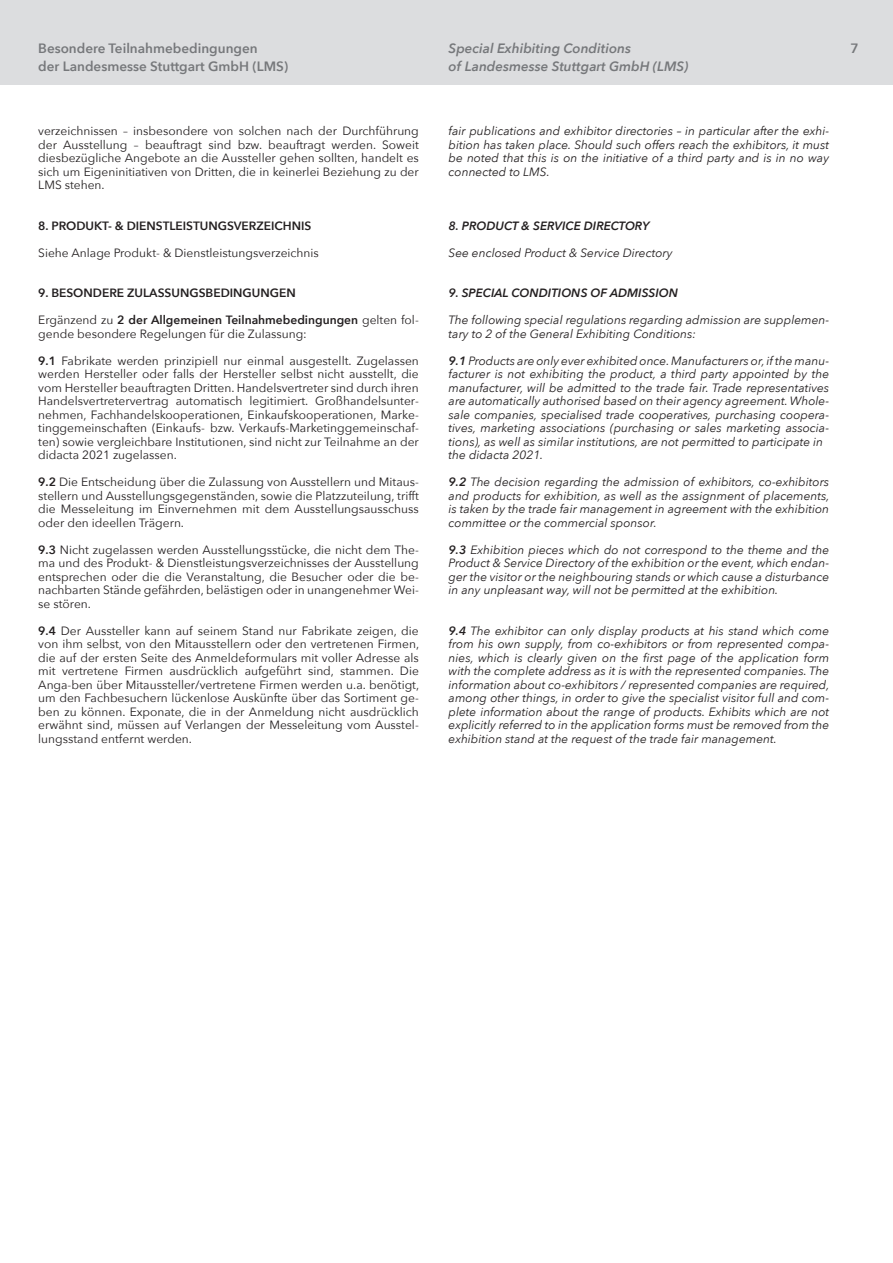
<style>
.page{position:relative;width:893px;height:1263px;background:#fff}
.page>*{position:absolute;margin:0;border:0;box-sizing:border-box;transform-origin:0 0}
.t1{font:600 13.5px/18px "Avenir Next";color:#76787b}
.t2{font:italic 600 13.5px/18px "Avenir Next";color:#76787b}
.t3{font:12px/13.5px "Avenir Next";color:#231f20;text-align:justify}
.t4{font:italic 12px/13.5px "Avenir Next";color:#231f20;text-align:justify}
.t5{font:600 12px "Avenir Next";color:#231f20}
.t6{font:italic 600 12px "Avenir Next";color:#231f20}
.s1{font-weight:600}
</style>
<div class="page">
<div style="left:0;top:0;width:893px;height:85px;background:#dcdddf"></div>
<p class="t1" style="left:38px;top:39px;width:252px">Besondere Teilnahmebedingungen<br>der Landesmesse Stuttgart GmbH (LMS)</p>
<p class="t2" style="left:449px;top:39px;width:241px">Special Exhibiting Conditions<br>of Landesmesse Stuttgart GmbH (LMS)</p>
<p class="t3" style="left:38px;top:124px;width:382px">verzeichnissen – insbesondere von solchen nach der Durchführung der Ausstellung – beauftragt sind bzw. beauftragt werden. Soweit diesbezügliche Angebote an die Aussteller gehen sollten, handelt es sich um Eigeninitiativen von Dritten, die in keinerlei Beziehung zu der LMS stehen.</p>
<p class="t5" style="left:38px;top:215px;width:275px">8. PRODUKT- &amp; DIENSTLEISTUNGSVERZEICHNIS</p>
<p class="t3" style="left:38px;top:245px;width:282px">Siehe Anlage Produkt- &amp; Dienstleistungsverzeichnis</p>
<p class="t5" style="left:38px;top:283px;width:259px">9. BESONDERE ZULASSUNGSBEDINGUNGEN</p>
<p class="t3" style="left:38px;top:313px;width:382px">Ergänzend zu <span class="s1">2 der Allgemeinen Teilnahmebedingungen</span> gelten fol&shy;gende besondere Regelungen für die Zulassung:</p>
<p class="t3" style="left:38px;top:353px;width:382px"><span class="s1">9.1</span> Fabrikate werden prinzipiell nur einmal ausgestellt. Zugelassen werden Hersteller oder falls der Hersteller selbst nicht ausstellt, die vom Hersteller beauftragten Dritten. Handelsvertreter sind durch ihren Handelsvertretervertrag automatisch legitimiert. Großhandelsunter&shy;nehmen, Fachhandelskooperationen, Einkaufskooperationen, Marke&shy;tinggemeinschaften (Einkaufs- bzw. Verkaufs-Marketinggemeinschaf&shy;ten) sowie vergleichbare Institutionen, sind nicht zur Teilnahme an der didacta 2021 zugelassen.</p>
<p class="t3" style="left:38px;top:475px;width:382px"><span class="s1">9.2</span> Die Entscheidung über die Zulassung von Ausstellern und Mitaus&shy;stellern und Ausstellungsgegenständen, sowie die Platzzuteilung, trifft die Messeleitung im Einvernehmen mit dem Ausstellungsausschuss oder den ideellen Trägern.</p>
<p class="t3" style="left:38px;top:542px;width:382px"><span class="s1">9.3</span> Nicht zugelassen werden Ausstellungsstücke, die nicht dem The&shy;ma und des Produkt- &amp; Dienstleistungsverzeichnisses der Ausstellung entsprechen oder die die Veranstaltung, die Besucher oder die be&shy;nachbarten Stände gefährden, belästigen oder in unangenehmer Wei&shy;se stören.</p>
<p class="t3" style="left:38px;top:623px;width:382px"><span class="s1">9.4</span> Der Aussteller kann auf seinem Stand nur Fabrikate zeigen, die von ihm selbst, von den Mitausstellern oder den vertretenen Firmen, die auf der ersten Seite des Anmeldeformulars mit voller Adresse als mit vertretene Firmen ausdrücklich aufgeführt sind, stammen. Die Anga-ben über Mitaussteller/vertretene Firmen werden u.a. benötigt, um den Fachbesuchern lückenlose Auskünfte über das Sortiment ge&shy;ben zu können. Exponate, die in der Anmeldung nicht ausdrücklich erwähnt sind, müssen auf Verlangen der Messeleitung vom Ausstel&shy;lungsstand entfernt werden.</p>
<p class="t4" style="left:449px;top:124px;width:382px">fair publications and exhibitor directories – in particular after the exhi&shy;bition has taken place. Should such offers reach the exhibitors, it must be noted that this is on the initiative of a third party and is in no way connected to LMS.</p>
<p class="t6" style="left:449px;top:215px;width:202px">8. PRODUCT &amp; SERVICE DIRECTORY</p>
<p class="t4" style="left:449px;top:245px;width:225px">See enclosed Product &amp; Service Directory</p>
<p class="t6" style="left:449px;top:283px;width:231px">9. SPECIAL CONDITIONS OF ADMISSION</p>
<p class="t4" style="left:449px;top:313px;width:382px">The following special regulations regarding admission are supplemen&shy;tary to 2 of the General Exhibiting Conditions:</p>
<p class="t4" style="left:449px;top:353px;width:382px;text-align:left"><span class="s1">9.1</span> Products are only ever exhibited once. Manufacturers or, if the manu&shy;facturer is not exhibiting the product, a third party appointed by the manufacturer, will be admitted to the trade fair. Trade representatives are automatically authorised based on their agency agreement. Whole&shy;sale companies, specialised trade cooperatives, purchasing coopera&shy;tives, marketing associations (purchasing or sales marketing associa&shy;tions), as well as similar institutions, are not permitted to participate in the didacta 2021.</p>
<p class="t4" style="left:449px;top:475px;width:382px"><span class="s1">9.2</span> The decision regarding the admission of exhibitors, co-exhibitors and products for exhibition, as well as the assignment of placements, is taken by the trade fair management in agreement with the exhibition committee or the commercial sponsor.</p>
<p class="t4" style="left:449px;top:542px;width:382px"><span class="s1">9.3</span> Exhibition pieces which do not correspond to the theme and the Product &amp; Service Directory of the exhibition or the event, which endan&shy;ger the visitor or the neighbouring stands or which cause a disturbance in any unpleasant way, will not be permitted at the exhibition.</p>
<p class="t4" style="left:449px;top:623px;width:382px"><span class="s1">9.4</span> The exhibitor can only display products at his stand which come from his own supply, from co-exhibitors or from represented compa&shy;nies, which is clearly given on the first page of the application form with the complete address as it is with the represented companies. The information about co-exhibitors / represented companies are required, among other things, in order to give the specialist visitor full and com&shy;plete information about the range of products. Exhibits which are not explicitly referred to in the application forms must be removed from the exhibition stand at the request of the trade fair management.</p>
<p class="t1" style="left:850px;top:39px;width:10px">7</p>
</div>
